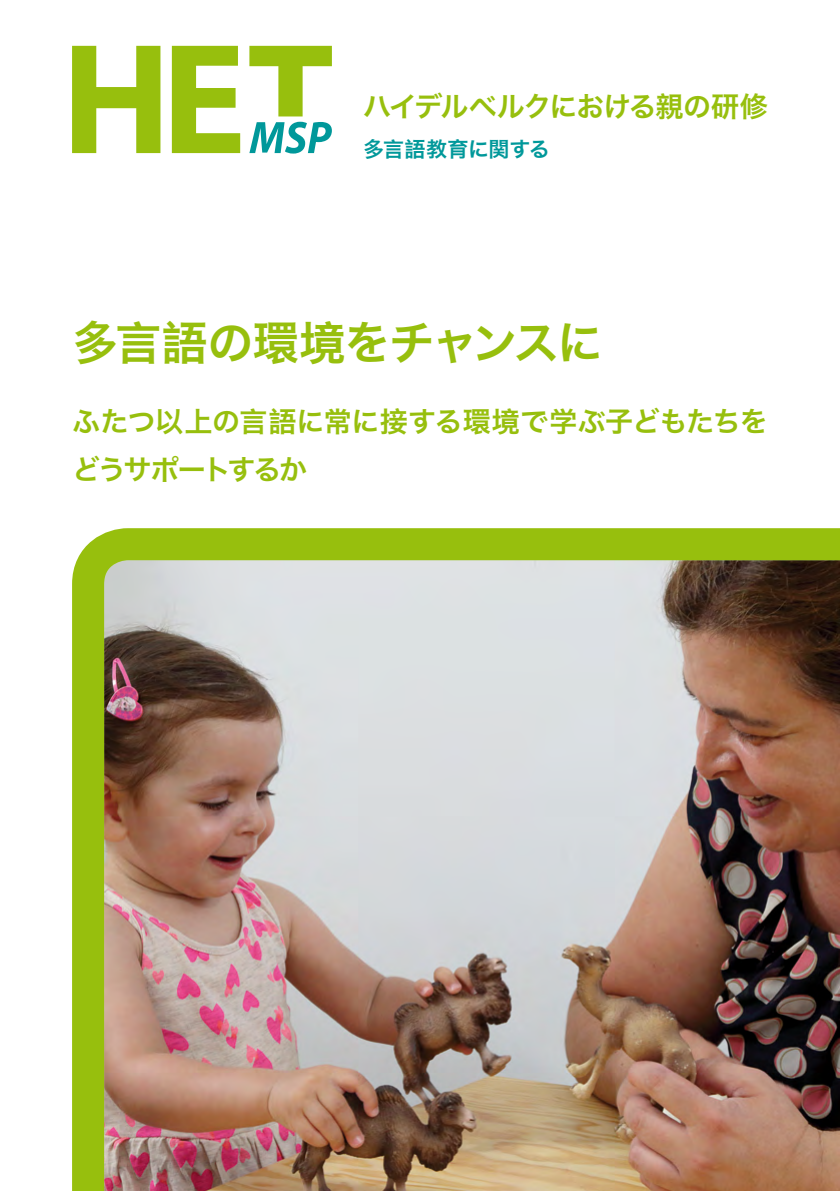
<style>
.page{position:relative;width:840px;height:1191px;background:#fff}
.page>*{position:absolute;margin:0;border:0;box-sizing:border-box;transform-origin:0 0}
.fliesstext{font:46px "Hiragino Sans GB W6";letter-spacing:-.04em;color:#97bf0d}
.fliesstext-2{font:28px/48px "Hiragino Sans GB W6";letter-spacing:-.025em;color:#97bf0d}
.Ueberschrift_1{font:21px "Hiragino Sans GB W6";letter-spacing:-.015em;color:#00989a}
</style>
<div class="page">
<img style="left:72px;top:528px;width:767px;height:663px">
<svg style="left:72px;top:46px;width:88px;height:107px"></svg>
<svg style="left:172px;top:46px;width:68px;height:107px"></svg>
<svg style="left:249px;top:46px;width:83px;height:70px"></svg>
<svg style="left:249px;top:122px;width:83px;height:32px"></svg>
<p class="fliesstext-2" style="left:363px;top:81px;width:406px">ハイデルベルクにおける親の研修</p>
<p class="Ueberschrift_1" style="left:363px;top:135px;width:188px">多言語教育に関する</p>
<p class="fliesstext" style="left:72px;top:313px;width:532px">多言語の環境をチャンスに</p>
<p class="fliesstext-2" style="left:72px;top:396px;width:697px">ふたつ以上の言語に常に接する環境で学ぶ子どもたちをどうサポートするか</p>
</div>
